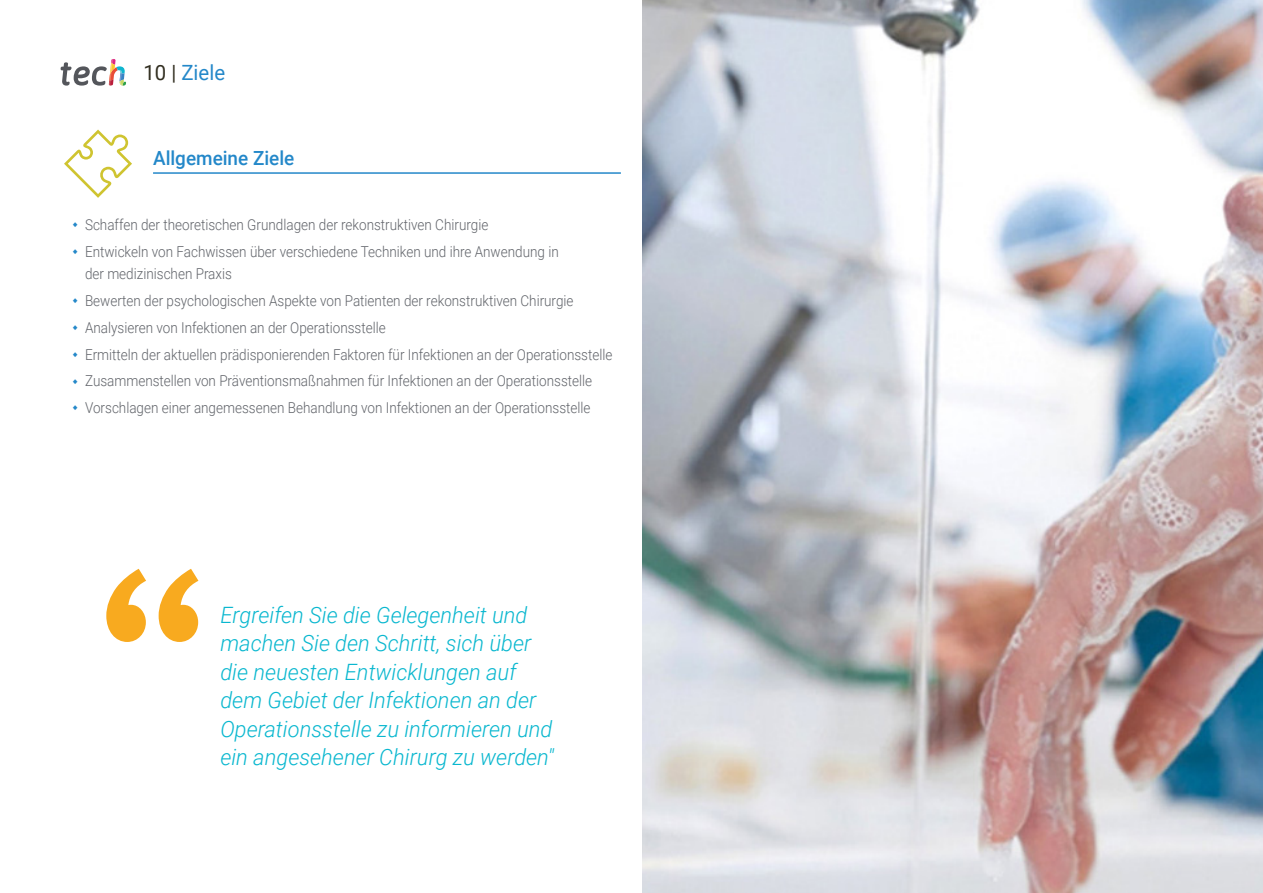
<style>
.page{position:relative;width:1263px;height:893px;background:#fff}
.page>*{position:absolute;margin:0;border:0;box-sizing:border-box;transform-origin:0 0}
.t1{font:italic 300 22.5px/28.5px "Roboto";color:#09b7cf}
.t2{font:21px "Roboto";color:#2488c9}
.t3{font:500 19.5px "Roboto";color:#2488c9}
.t4{font:300 15px/26.7px "Roboto";color:#61646a;scale:.9 1}
.s1{color:#312e20}
.s2{color:#2287c9}
</style>
<div class="page">
<hr style="left:153px;top:173px;width:468px;height:1px;background:#2488c9">
<svg style="left:64px;top:130px;width:68px;height:68px"></svg>
<img style="left:642px;top:0;width:621px;height:893px">
<svg style="left:61px;top:59px;width:65px;height:27px"></svg>
<svg style="left:106px;top:569px;width:92px;height:73px"></svg>
<h2 class="t2" style="left:144px;top:57px;width:83px"><span class="s1">10 |</span> Ziele</h2>
<h3 class="t3" style="left:153px;top:144px;width:143px">Allge<span class="s2">meine</span> Ziele</h3>
<p class="t4" style="left:85px;top:211px;width:528px">Schaffen der theoretischen Grundlagen der rekonstruktiven Chirurgie<br>Entwickeln von Fachwissen über verschiedene Techniken und ihre Anwendung in</p>
<p class="t4" style="left:85px;top:260px;width:587px">der medizinischen Praxis<br>Bewerten der psychologischen Aspekte von Patienten der rekonstruktiven Chirurgie Analysieren von Infektionen an der Operationsstelle<br>Ermitteln der aktuellen prädisponierenden Faktoren für Infektionen an der Operationsstelle Zusammenstellen von Präventionsmaßnahmen für Infektionen an der Operationsstelle Vorschlagen einer angemessenen Behandlung von Infektionen an der Operationsstelle</p>
<h1 class="t1" style="left:220px;top:600px;width:335px">Ergreifen Sie die Gelegenheit und machen Sie den Schritt, sich über die neuesten Entwicklungen auf dem Gebiet der Infektionen an der Operationsstelle zu informieren und ein angesehener Chirurg zu werden"</h1>
</div>
